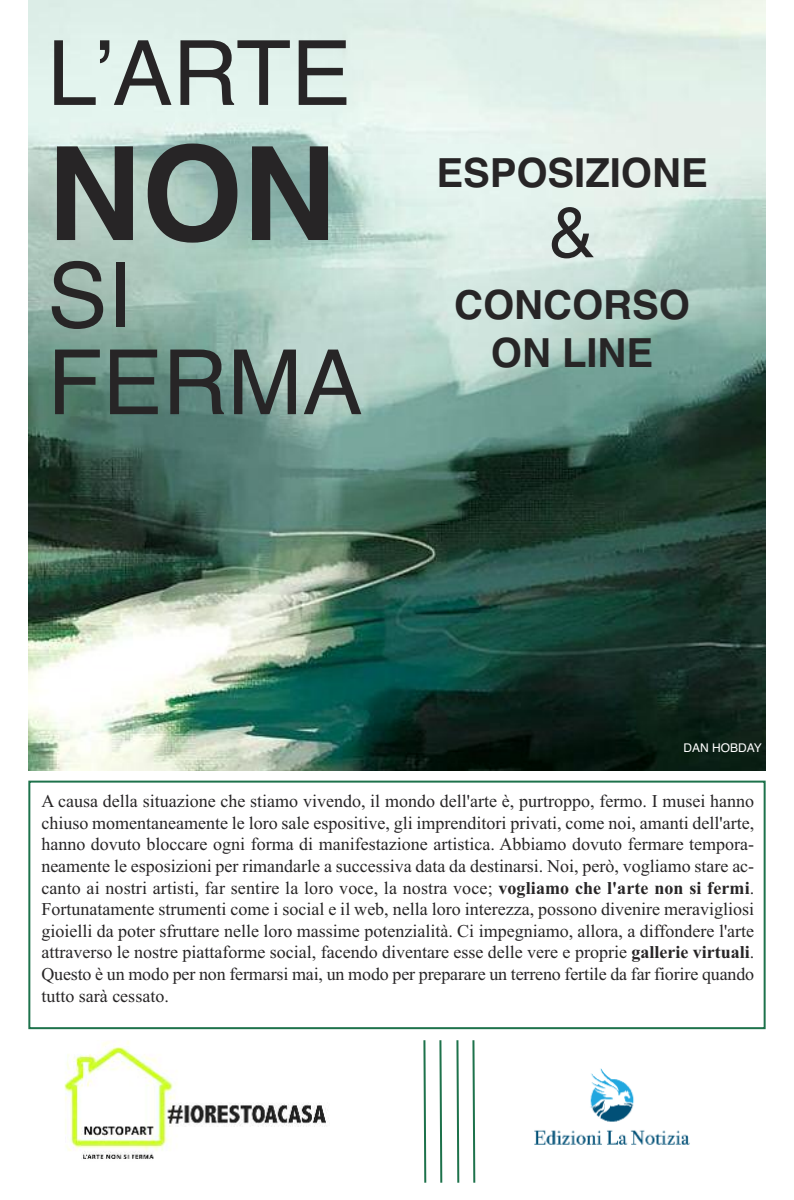
<style>
.page{position:relative;width:794px;height:1200px;background:#fff}
.page>*{position:absolute;margin:0;border:0;box-sizing:border-box;transform-origin:0 0}
.t1{font:700 130px "Helvetica";color:#272526}
.t2{font:90px/87px "Helvetica";color:#272526}
.t3{font:70px "Helvetica";color:#272526}
.t4{font:700 40px/48px "Helvetica";color:#272526;text-align:center}
.t5{font:18px/21.6px "Times New Roman";letter-spacing:-.01em;color:#272526;text-align:justify}
.t6{font:12px "Helvetica";color:#fff}
.s1{font-weight:700}
</style>
<div class="page">
<div style="left:28px;top:780px;width:737px;height:248px;border:2px solid #1d724b"></div>
<img style="left:29px;top:0;width:736px;height:770px">
<img style="left:64px;top:1041px;width:262px;height:118px">
<img style="left:534px;top:1068px;width:156px;height:77px">
<svg style="left:423px;top:1040px;width:4px;height:143px"></svg>
<svg style="left:439px;top:1040px;width:4px;height:143px"></svg>
<svg style="left:456px;top:1040px;width:4px;height:143px"></svg>
<svg style="left:472px;top:1040px;width:4px;height:143px"></svg>
<h2 class="t2" style="left:47px;top:30px;width:305px">L’ARTE</h2>
<h1 class="t1" style="left:47px;top:119px;width:290px">NON</h1>
<h2 class="t2" style="left:47px;top:252px;width:317px">SI<br>FERMA</h2>
<h3 class="t4" style="left:436px;top:149px;width:273px">ESPOSIZIONE</h3>
<h3 class="t3" style="left:549px;top:192px;width:48px">&amp;</h3>
<h3 class="t4" style="left:454px;top:281px;width:237px">CONCORSO<br>ON LINE</h3>
<p class="t6" style="left:683px;top:740px;width:80px">DAN HOBDAY</p>
<p class="t5" style="left:41px;top:789px;width:714px">A causa della situazione che stiamo vivendo, il mondo dell'arte è, purtroppo, fermo. I musei hanno chiuso momentaneamente le loro sale espositive, gli imprenditori privati, come noi, amanti dell'arte, hanno dovuto bloccare ogni forma di manifestazione artistica. Abbiamo dovuto fermare tempora&shy;neamente le esposizioni per rimandarle a successiva data da destinarsi. Noi, però, vogliamo stare ac&shy;canto ai nostri artisti, far sentire la loro voce, la nostra voce; <span class="s1">vogliamo che l'arte non si fermi</span>.<br>Fortunatamente strumenti come i social e il web, nella loro interezza, possono divenire meravigliosi gioielli da poter sfruttare nelle loro massime potenzialità. Ci impegniamo, allora, a diffondere l'arte attraverso le nostre piattaforme social, facendo diventare esse delle vere e proprie <span class="s1">gallerie virtuali</span>.<br>Questo è un modo per non fermarsi mai, un modo per preparare un terreno fertile da far fiorire quando tutto sarà cessato.</p>
</div>
